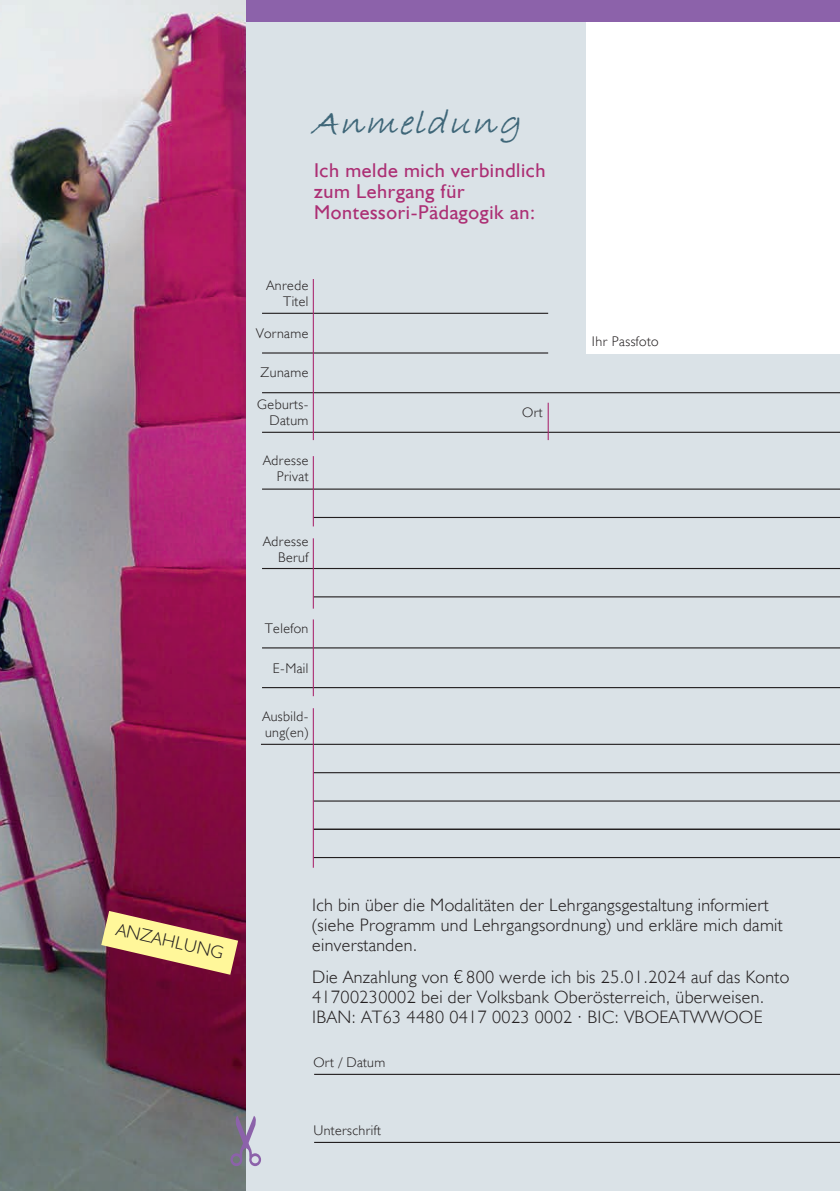
<style>
.page{position:relative;width:840px;height:1191px;background:#fff}
.page>*{position:absolute;margin:0;border:0;box-sizing:border-box;transform-origin:0 0}
.t1{font:italic 300 36px "Monti";letter-spacing:.03em;color:#3e6678}
.t2{font:20px/21px "Humanist 521 BT";letter-spacing:.03em;color:#ac2f74}
.t3{font:300 18px/20px "Humanist 521 BT";letter-spacing:.02em;color:#231f20}
.t4{font:300 14px/16px "Humanist 521 BT";letter-spacing:.03em;color:#231f20;text-align:right}
</style>
<div class="page">
<div style="left:0;top:0;width:839px;height:1191px;background:#dae2e7"></div>
<div style="left:586px;top:11px;width:253px;height:343px;background:#fff"></div>
<div style="left:115px;top:0;width:724px;height:22px;background:#8c62aa"></div>
<img style="left:1px;top:0;width:245px;height:1191px">
<svg style="left:230px;top:1115px;width:31px;height:51px"></svg>
<svg style="left:454px;top:970px;width:8px;height:13px"></svg>
<svg style="left:101px;top:911px;width:137px;height:63px;background:#bb8a6b"></svg>
<hr style="left:262px;top:352px;width:286px;height:1px;background:#231f20">
<hr style="left:262px;top:432px;width:577px;height:1px;background:#231f20">
<hr style="left:262px;top:313px;width:286px;height:1px;background:#231f20">
<hr style="left:262px;top:488px;width:577px;height:2px;background:#231f20">
<hr style="left:313px;top:517px;width:526px;height:1px;background:#231f20">
<hr style="left:262px;top:647px;width:577px;height:1px;background:#231f20">
<hr style="left:262px;top:687px;width:577px;height:1px;background:#231f20">
<hr style="left:261px;top:743px;width:578px;height:2px;background:#231f20">
<hr style="left:313px;top:772px;width:526px;height:1px;background:#231f20">
<hr style="left:313px;top:800px;width:526px;height:1px;background:#231f20">
<hr style="left:313px;top:828px;width:526px;height:1px;background:#231f20">
<hr style="left:313px;top:829px;width:526px;height:1px;background:#231f20">
<hr style="left:313px;top:857px;width:526px;height:1px;background:#231f20">
<hr style="left:262px;top:568px;width:577px;height:1px;background:#231f20">
<hr style="left:313px;top:596px;width:526px;height:1px;background:#231f20">
<hr style="left:547px;top:403px;width:1px;height:37px;background:#ac2f74">
<hr style="left:312px;top:456px;width:2px;height:70px;background:#ac2f74">
<hr style="left:312px;top:538px;width:2px;height:70px;background:#ac2f74">
<hr style="left:262px;top:392px;width:577px;height:1px;background:#231f20">
<hr style="left:312px;top:279px;width:2px;height:161px;background:#ac2f74">
<hr style="left:312px;top:619px;width:2px;height:77px;background:#ac2f74">
<hr style="left:312px;top:708px;width:2px;height:159px;background:#ac2f74">
<hr style="left:314px;top:1141px;width:525px;height:2px;background:#231f20">
<hr style="left:314px;top:1073px;width:525px;height:2px;background:#231f20">
<h1 class="t1" style="left:314px;top:95px;width:209px">Anmeldung</h1>
<p class="t2" style="left:314px;top:159px;width:233px">Ich melde mich verbindlich zum Lehrgang für<br>Montessori-Pädagogik an:</p>
<p class="t4" style="left:266px;top:277px;width:43px">Anrede<br>Titel</p>
<p class="t4" style="left:256px;top:325px;width:54px">Vorname</p>
<p class="t4" style="left:260px;top:364px;width:49px">Zuname</p>
<p class="t4" style="left:257px;top:396px;width:53px">Geburts-<br>Datum</p>
<p class="t4" style="left:263px;top:452px;width:47px">Adresse<br>Privat</p>
<p class="t4" style="left:263px;top:532px;width:47px">Adresse<br>Beruf</p>
<p class="t4" style="left:264px;top:620px;width:45px">Telefon</p>
<p class="t4" style="left:273px;top:660px;width:37px">E-Mail</p>
<p class="t4" style="left:262px;top:708px;width:47px;text-align:left">Ausbild&shy;ung(en)</p>
<p class="t4" style="left:522px;top:404px;width:22px">Ort</p>
<p class="t4" style="left:591px;top:332px;width:68px">Ihr Passfoto</p>
<p class="t3" style="left:119px;top:918px;width:111px;rotate:13deg">ANZAHLUNG</p>
<p class="t3" style="left:312px;top:894px;width:471px">Ich bin über die Modalitäten der Lehrgangsgestaltung informiert (siehe Programm und Lehrgangsordnung) und erkläre mich damit einverstanden.</p>
<p class="t3" style="left:312px;top:966px;width:478px">Die Anzahlung von 800 werde ich bis 25.01.2024 auf das Konto<br>41700230002 bei der Volksbank Oberösterreich, überweisen.<br>IBAN: AT63 4480 0417 0023 0002 · BIC: VBOEATWWOOE</p>
<p class="t4" style="left:313px;top:1054px;width:73px">Ort / Datum</p>
<p class="t4" style="left:313px;top:1122px;width:69px">Unterschrift</p>
</div>
